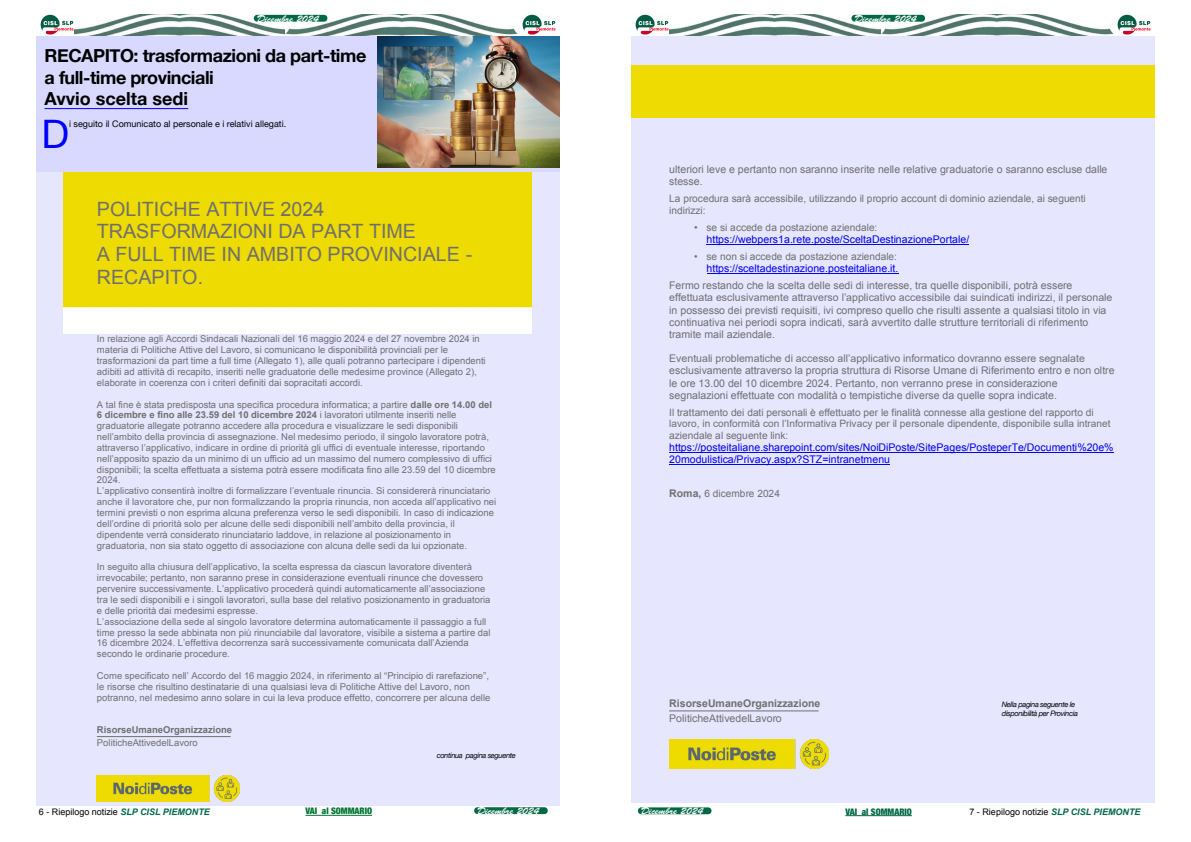
<style>
.page{position:relative;width:1191px;height:842px;background:#fff}
.page>*{position:absolute;margin:0;border:0;box-sizing:border-box;transform-origin:0 0}
.t1{font:39.3px "Helvetica Neue";color:#00f}
.t2{font:19.7px/22.6px "Arial";color:#706f6f}
.t3{font:700 18px/21.6px "Helvetica Neue";letter-spacing:-.025em;color:#000}
.t4{font:10.5px/12.1px "Arial";letter-spacing:.005em;color:#706f6f}
.t5{font:10.5px/12.1px "Arial";letter-spacing:.005em;color:#00f}
.t6{font:700 10.5px "Arial";color:#706f6f}
.t7{font:10.1px/11.6px "Arial";color:#706f6f}
.t8{font:10px "Brush Script Std";color:#fff}
.t9{font:9.4px/10.9px "Arial";letter-spacing:.005em;color:#706f6f}
.t10{font:700 9.4px "Arial";color:#706f6f}
.t11{font:9px "Arial";color:#000}
.t12{font:9px "Helvetica Neue";color:#000}
.t13{font:900 condensed 9px "Helvetica Neue";color:#027333}
.t14{font:900 condensed 9px "Helvetica Neue";color:#006944}
.t15{font:italic 7.5px/9px "Helvetica Neue";letter-spacing:-.05em;color:#000}
.s1{font-weight:700}
.s2{font-weight:700;font-size:10.5px}
.s3{font-weight:700;font-style:italic;color:#006944}
</style>
<div class="page">
<img style="left:668px;top:15px;width:213px;height:21px">
<img style="left:636px;top:15px;width:32px;height:20px">
<img style="left:1117px;top:15px;width:33px;height:20px">
<img style="left:881px;top:15px;width:232px;height:21px">
<img style="left:73px;top:15px;width:213px;height:21px">
<img style="left:41px;top:15px;width:32px;height:20px">
<img style="left:522px;top:15px;width:33px;height:20px">
<img style="left:286px;top:15px;width:232px;height:21px">
<hr style="left:305px;top:815px;width:67px;height:1px;background:#027333">
<hr style="left:845px;top:815px;width:67px;height:1px;background:#006944">
<div style="left:254px;top:15px;width:73px;height:7px;background:#006944;border-radius:3px"></div>
<div style="left:474px;top:807px;width:74px;height:7px;background:#006944;border-radius:3px"></div>
<div style="left:851px;top:15px;width:74px;height:7px;background:#006944;border-radius:3px"></div>
<div style="left:638px;top:807px;width:73px;height:7px;background:#006944;border-radius:3px"></div>
<div style="left:36px;top:36px;width:524px;height:136px;background:#d9d9ff"></div>
<hr style="left:45px;top:108px;width:143px;height:1px;background:#00f">
<div style="left:36px;top:172px;width:523px;height:634px;background:#e6e6ff"></div>
<img style="left:63px;top:172px;width:468px;height:161px">
<img style="left:97px;top:776px;width:143px;height:25px">
<hr style="left:97px;top:736px;width:134px;height:1px;background:#706f6f">
<div style="left:632px;top:36px;width:523px;height:766px;background:#e6e6ff"></div>
<div style="left:632px;top:65px;width:523px;height:53px;background:#eedb02"></div>
<img style="left:669px;top:740px;width:159px;height:28px">
<hr style="left:669px;top:711px;width:149px;height:1px;background:#706f6f">
<hr style="left:706px;top:244px;width:263px;height:1px;background:#00f">
<hr style="left:706px;top:273px;width:192px;height:1px;background:#00f">
<hr style="left:669px;top:452px;width:445px;height:1px;background:#00f">
<hr style="left:669px;top:464px;width:221px;height:1px;background:#00f">
<img style="left:377px;top:36px;width:183px;height:131px">
<img style="left:383px;top:47px;width:71px;height:52px">
<p class="t8" style="left:257px;top:13px;width:64px">Dicembre 2024</p>
<h3 class="t3" style="left:45px;top:45px;width:323px">RECAPITO: trasformazioni da part-time a full-time provinciali<br>Avvio scelta sedi</h3>
<h1 class="t1" style="left:41px;top:106px;width:29px">D</h1>
<p class="t12" style="left:69px;top:117px;width:219px">i seguito il Comunicato al personale e i relativi allegati.</p>
<h2 class="t2" style="left:97px;top:198px;width:377px">POLITICHE ATTIVE 2024<br>TRASFORMAZIONI DA PART TIME<br>A FULL TIME IN AMBITO PROVINCIALE -<br>RECAPITO.</h2>
<p class="t9" style="left:97px;top:334px;width:390px">In relazione agli Accordi Sindacali Nazionali del 16 maggio 2024 e del 27 novembre 2024 in materia di Politiche Attive del Lavoro, si comunicano le disponibilità provinciali per le trasformazioni da part time a full time (Allegato 1), alle quali potranno partecipare i dipendenti adibiti ad attività di recapito, inseriti nelle graduatorie delle medesime province (Allegato 2), elaborate in coerenza con i criteri definiti dai sopracitati accordi.</p>
<p class="t9" style="left:97px;top:399px;width:401px">A tal fine è stata predisposta una specifica procedura informatica; a partire <span class="s1">dalle ore 14.00 del 6 dicembre e fino alle 23.59 del 10 dicembre 2024</span> i lavoratori utilmente inseriti nelle graduatorie allegate potranno accedere alla procedura e visualizzare le sedi disponibili nell’ambito della provincia di assegnazione. Nel medesimo periodo, il singolo lavoratore potrà, attraverso l’applicativo, indicare in ordine di priorità gli uffici di eventuale interesse, riportando nell’apposito spazio da un minimo di un ufficio ad un massimo del numero complessivo di uffici disponibili; la scelta effettuata a sistema potrà essere modificata fino alle 23.59 del 10 dicembre 2024.<br>L’applicativo consentirà inoltre di formalizzare l’eventuale rinuncia. Si considererà rinunciatario anche il lavoratore che, pur non formalizzando la propria rinuncia, non acceda all’applicativo nei termini previsti o non esprima alcuna preferenza verso le sedi disponibili. In caso di indicazione dell’ordine di priorità solo per alcune delle sedi disponibili nell’ambito della provincia, il dipendente verrà considerato rinunciatario laddove, in relazione al posizionamento in graduatoria, non sia stato oggetto di associazione con alcuna delle sedi da lui opzionate.</p>
<p class="t9" style="left:97px;top:562px;width:395px">In seguito alla chiusura dell’applicativo, la scelta espressa da ciascun lavoratore diventerà irrevocabile; pertanto, non saranno prese in considerazione eventuali rinunce che dovessero pervenire successivamente. L’applicativo procederà quindi automaticamente all’associazione tra le sedi disponibili e i singoli lavoratori, sulla base del relativo posizionamento in graduatoria e delle priorità dai medesimi espresse.<br>L’associazione della sede al singolo lavoratore determina automaticamente il passaggio a full time presso la sede abbinata non più rinunciabile dal lavoratore, visibile a sistema a partire dal 16 dicembre 2024. L’effettiva decorrenza sarà successivamente comunicata dall’Azienda secondo le ordinarie procedure.</p>
<p class="t9" style="left:97px;top:670px;width:395px">Come specificato nell’ Accordo del 16 maggio 2024, in riferimento al “Principio di rarefazione”, le risorse che risultino destinatarie di una qualsiasi leva di Politiche Attive del Lavoro, non potranno, nel medesimo anno solare in cui la leva produce effetto, concorrere per alcuna delle</p>
<p class="t10" style="left:97px;top:723px;width:137px">RisorseUmaneOrganizzazione</p>
<p class="t9" style="left:97px;top:738px;width:102px">PoliticheAttivedelLavoro</p>
<p class="t15" style="left:437px;top:751px;width:81px">continua pagina seguente</p>
<p class="t8" style="left:854px;top:13px;width:64px">Dicembre 2024</p>
<p class="t4" style="left:669px;top:164px;width:440px">ulteriori leve e pertanto non saranno inserite nelle relative graduatorie o saranno escluse dalle stesse.</p>
<p class="t7" style="left:669px;top:193px;width:418px">La procedura sarà accessibile, utilizzando il proprio account di dominio aziendale, ai seguenti indirizzi:</p>
<p class="t7" style="left:694px;top:221px;width:185px">• se si accede da postazione aziendale:</p>
<p class="t5" style="left:706px;top:233px;width:264px">https://webpers1a.rete.poste/SceltaDestinazionePortale/</p>
<p class="t7" style="left:694px;top:250px;width:204px">• se non si accede da postazione aziendale:</p>
<p class="t5" style="left:706px;top:262px;width:193px">https://sceltadestinazione.posteitaliane.it.</p>
<p class="t4" style="left:669px;top:280px;width:444px">Fermo restando che la scelta delle sedi di interesse, tra quelle disponibili, potrà essere effettuata esclusivamente attraverso l’applicativo accessibile dai suindicati indirizzi, il personale in possesso dei previsti requisiti, ivi compreso quello che risulti assente a qualsiasi titolo in via continuativa nei periodi sopra indicati, sarà avvertito dalle strutture territoriali di riferimento tramite mail aziendale.</p>
<p class="t4" style="left:669px;top:352px;width:447px">Eventuali problematiche di accesso all’applicativo informatico dovranno essere segnalate esclusivamente attraverso la propria struttura di Risorse Umane di Riferimento entro e non oltre le ore 13.00 del 10 dicembre 2024. Pertanto, non verranno prese in considerazione segnalazioni effettuate con modalità o tempistiche diverse da quelle sopra indicate.</p>
<p class="t7" style="left:669px;top:406px;width:443px">Il trattamento dei dati personali è effettuato per le finalità connesse alla gestione del rapporto di lavoro, in conformità con l’Informativa Privacy per il personale dipendente, disponibile sulla intranet aziendale al seguente link:</p>
<p class="t5" style="left:669px;top:441px;width:446px">https://posteitaliane.sharepoint.com/sites/NoiDiPoste/SitePages/PosteperTe/Documenti%20e%<br>20modulistica/Privacy.aspx?STZ=intranetmenu</p>
<p class="t7" style="left:669px;top:488px;width:112px"><span class="s2">Roma,</span> 6 dicembre 2024</p>
<p class="t6" style="left:669px;top:696px;width:153px">RisorseUmaneOrganizzazione</p>
<p class="t4" style="left:669px;top:712px;width:114px">PoliticheAttivedelLavoro</p>
<p class="t15" style="left:1002px;top:701px;width:77px">Nella pagina seguente le disponibilità per Provincia</p>
<p class="t8" style="left:477px;top:805px;width:64px">Dicembre 2024</p>
<p class="t8" style="left:641px;top:805px;width:64px">Dicembre 2024</p>
<p class="t11" style="left:39px;top:806px;width:173px">6 - Riepilogo notizie <span class="s3">SLP CISL PIEMONTE</span></p>
<p class="t13" style="left:305px;top:804px;width:68px">VAI al SOMMARIO</p>
<p class="t14" style="left:845px;top:804px;width:68px">VAI al SOMMARIO</p>
<p class="t11" style="left:969px;top:806px;width:173px">7 - Riepilogo notizie <span class="s3">SLP CISL PIEMONTE</span></p>
</div>
